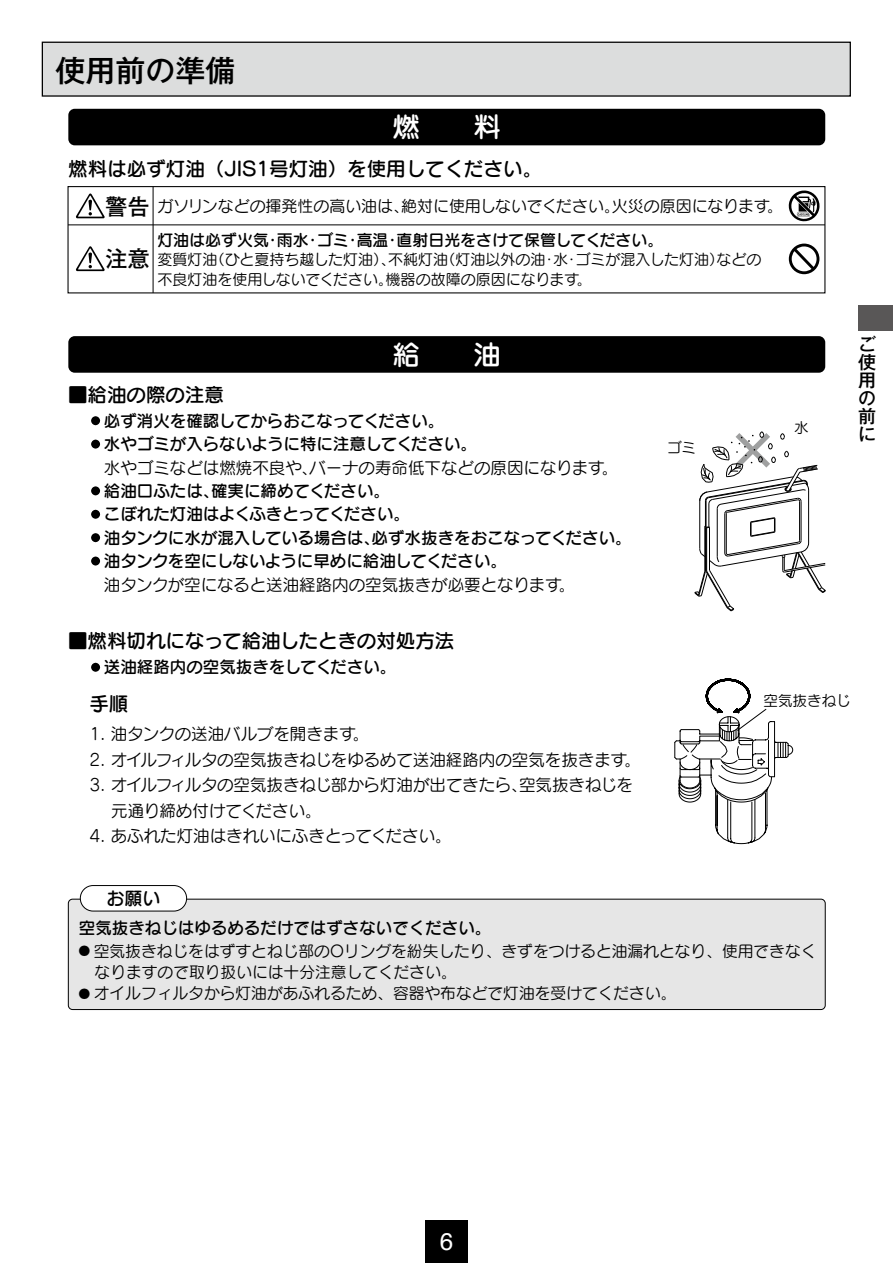
<style>
.page{position:relative;width:893px;height:1263px;background:#fff}
.page>*{position:absolute;margin:0;border:0;box-sizing:border-box;transform-origin:0 0}
.t1{font:500 30px "Gothic MB101";color:#000}
.t2{font:500 27px "Jun 34 Pro";color:#fff}
.t3{font:24.15px "Helvetica";color:#fff}
.t4{font:700 22.5px "Futo Go B101";color:#000}
.t5{font:19.5px "Seurat Pro DB";color:#000}
.t6{font:500 18px/18px "Gothic MB101";color:#000;text-align:justify}
.t7{font:18px "Seurat Pro DB";color:#000}
.t8{font:16.5px "Seurat Pro DB";color:#000}
.t9{font:16.5px/25.5px "Seurat Pro M";color:#000}
.t10{font:15.9px "Seurat Pro M";color:#000}
.t11{font:15.9px "Seurat Pro DB";color:#000}
.t12{font:15.75px/21.3px "Seurat Pro M";color:#000}
.t13{font:15px/19.5px "Seurat Pro M";color:#000}
.t14{font:14.55px "Seurat Pro M";color:#000}
.s1{font-size:11.25px}
</style>
<div class="page">
<div style="left:425px;top:1220px;width:43px;height:43px;background:#000"></div>
<div style="left:859px;top:306px;width:34px;height:25px;background:#595757"></div>
<div style="left:85px;top:410px;width:21px;height:22px;border:6px solid #fff;border-radius:50%"></div>
<div style="left:85px;top:433px;width:21px;height:22px;border:6px solid #fff;border-radius:50%"></div>
<div style="left:85px;top:480px;width:21px;height:22px;border:6px solid #fff;border-radius:50%"></div>
<div style="left:85px;top:503px;width:21px;height:22px;border:6px solid #fff;border-radius:50%"></div>
<div style="left:85px;top:527px;width:21px;height:21px;border:6px solid #fff;border-radius:50%"></div>
<div style="left:85px;top:550px;width:21px;height:22px;border:6px solid #fff;border-radius:50%"></div>
<div style="left:85px;top:656px;width:21px;height:22px;border:6px solid #fff;border-radius:50%"></div>
<svg style="left:694px;top:431px;width:132px;height:181px"></svg>
<div style="left:68px;top:186px;width:757px;height:107px;border:1px solid #000"></div>
<hr style="left:153px;top:187px;width:1px;height:106px;background:#000">
<hr style="left:68px;top:225px;width:757px;height:1px;background:#000">
<div style="left:68px;top:109px;width:757px;height:36px;background:#000;border-radius:6px"></div>
<div style="left:68px;top:336px;width:757px;height:37px;background:#000;border-radius:6px"></div>
<svg style="left:788px;top:190px;width:32px;height:32px"></svg>
<svg style="left:789px;top:244px;width:30px;height:30px"></svg>
<svg style="left:76px;top:193px;width:29px;height:25px"></svg>
<svg style="left:76px;top:246px;width:29px;height:25px"></svg>
<div style="left:68px;top:899px;width:757px;height:110px;background:#e6e6e6;border-radius:4px"></div>
<div style="left:68px;top:899px;width:758px;height:111px;border:1px solid #000;border-radius:4px"></div>
<div style="left:80px;top:885px;width:107px;height:26px;background:#fff;border-radius:13px"></div>
<div style="left:80px;top:885px;width:107px;height:26px;border:1px solid #000;border-radius:13px"></div>
<svg style="left:674px;top:679px;width:119px;height:165px"></svg>
<div style="left:42px;top:42px;width:808px;height:54px;background:#dcdddd"></div>
<div style="left:42px;top:42px;width:809px;height:55px;border:1px solid #000"></div>
<h1 class="t1" style="left:56px;top:50px;width:181px">使用前の準備</h1>
<h2 class="t2" style="left:393px;top:106px;width:109px">燃　　料</h2>
<p class="t5" style="left:68px;top:156px;width:475px">燃料は必ず灯油（JIS1号灯油）を使用してください。</p>
<h3 class="t4" style="left:105px;top:193px;width:46px">警告</h3>
<h3 class="t4" style="left:105px;top:246px;width:46px">注意</h3>
<p class="t10" style="left:157px;top:196px;width:627px">ガソリンなどの揮発性の高い油は、絶対に使用しないでください。火災の原因になります。</p>
<p class="t11" style="left:157px;top:229px;width:507px">灯油は必ず火気・雨水・ゴミ・高温・直射日光をさけて保管してください。</p>
<p class="t13" style="left:157px;top:249px;width:606px">変質灯油（ひと夏持ち越した灯油）、不純灯油（灯油以外の油・水・ゴミが混入した灯油）などの不良灯油を使用しないでください。機器の故障の原因になります。</p>
<p class="t5" style="left:68px;top:382px;width:157px">■給油の際の注意</p>
<h2 class="t2" style="left:393px;top:333px;width:109px">給　　油</h2>
<p class="t8" style="left:87px;top:410px;width:358px">●必ず消火を確認してからおこなってください。</p>
<p class="t8" style="left:87px;top:433px;width:391px">●水やゴミが入らないように特に注意してください。</p>
<p class="t9" style="left:87px;top:454px;width:532px">　水やゴミなどは燃焼不良や、バーナの寿命低下などの原因になります。</p>
<p class="t8" style="left:87px;top:480px;width:304px">●給油口ふたは、確実に締めてください。</p>
<p class="t8" style="left:87px;top:503px;width:324px">●こぼれた灯油はよくふきとってください。</p>
<p class="t8" style="left:87px;top:527px;width:546px">●油タンクに水が混入している場合は、必ず水抜きをおこなってください。</p>
<p class="t8" style="left:87px;top:550px;width:421px">●油タンクを空にしないように早めに給油してください。</p>
<p class="t9" style="left:87px;top:571px;width:490px">　油タンクが空になると送油経路内の空気抜きが必要となります。</p>
<p class="t5" style="left:68px;top:628px;width:388px">■燃料切れになって給油したときの対処方法</p>
<p class="t8" style="left:87px;top:656px;width:311px">●送油経路内の空気抜きをしてください。</p>
<p class="t5" style="left:89px;top:691px;width:40px">手順</p>
<p class="t9" style="left:89px;top:720px;width:282px">1. 油タンクの送油バルブを開きます。</p>
<p class="t9" style="left:89px;top:746px;width:553px">2. オイルフィルタの空気抜きねじをゆるめて送油経路内の空気を抜きます。</p>
<p class="t9" style="left:89px;top:771px;width:545px">3. オイルフィルタの空気抜きねじ部から灯油が出てきたら、空気抜きねじを　 元通り締め付けてください。</p>
<p class="t9" style="left:89px;top:822px;width:364px">4. あふれた灯油はきれいにふきとってください。</p>
<p class="t14" style="left:667px;top:438px;width:31px">ゴミ</p>
<p class="t14" style="left:794px;top:418px;width:16px">水</p>
<p class="t6" style="left:858px;top:334px;width:19px">ご使用の前に</p>
<p class="t14" style="left:764px;top:691px;width:89px">空気抜きねじ</p>
<p class="t7" style="left:107px;top:886px;width:55px">お願い</p>
<p class="t8" style="left:79px;top:917px;width:414px">空気抜きねじはゆるめるだけではずさないでください。</p>
<p class="t12" style="left:79px;top:940px;width:739px"><span class="s1">●</span> 空気抜きねじをはずすとねじ部のOリングを紛失したり、きずをつけると油漏れとなり、使用できなく　なりますので取り扱いには十分注意してください。</p>
<p class="t12" style="left:79px;top:982px;width:599px"><span class="s1">●</span> オイルフィルタから灯油があふれるため、容器や布などで灯油を受けてください。</p>
<h3 class="t3" style="left:440px;top:1223px;width:15px">6</h3>
</div>
